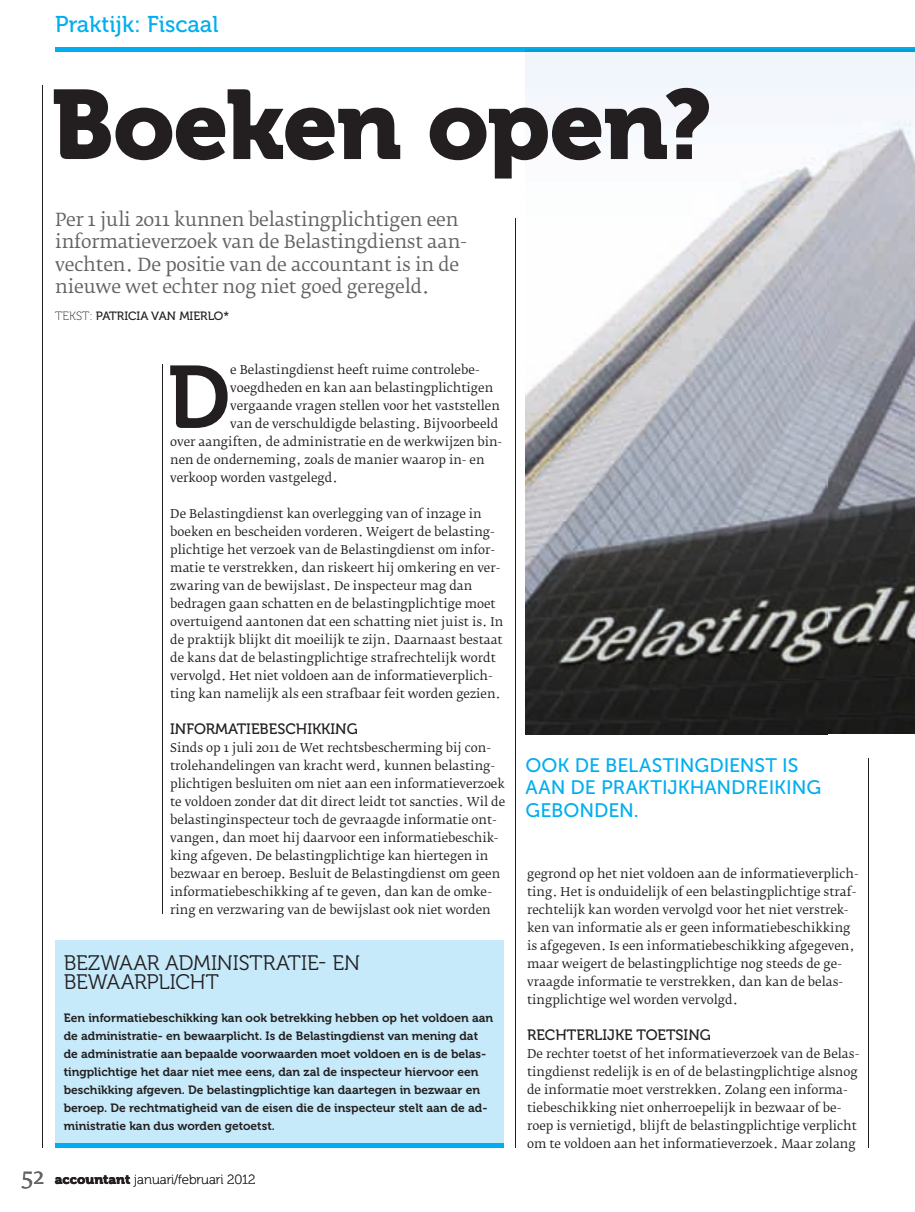
<style>
.page{position:relative;width:915px;height:1212px;background:#fff}
.page>*{position:absolute;margin:0;border:0;box-sizing:border-box;transform-origin:0 0}
.t1{font:97.5px "Museo 900";letter-spacing:-.015em;color:#231f20}
.t2{font:88.05px "Museo 700";color:#231f20}
.t3{font:22.8px "Museo 500";color:#00aeef}
.t4{font:21px/19.5px "Museo 300";letter-spacing:-.01em;color:#231f20}
.t5{font:19.5px/22.5px "Museo Sans 500";letter-spacing:-.005em;color:#00aeef}
.t6{font:18px/22.5px "Fedra Serif B Std";letter-spacing:-.01em;color:#636366}
.t7{font:15px "Museo 500";color:#231f20}
.t8{font:13.2px "Museo 100";color:#231f20}
.t9{font:12px/18px "Fedra Serif B Std";color:#231f20}
.t10{font:12px/18px "Museo 700";color:#231f20}
.t11{font:12px "Museo 500";color:#231f20}
.s1{font-family:"Museo 100"}
.s2{font-family:"Fedra Serif B Std";font-size:22.5px;color:#636366}
.s3{font-family:"Museo 900"}
</style>
<div class="page">
<hr style="left:867px;top:758px;width:1px;height:390px;background:#231f20">
<hr style="left:43px;top:86px;width:1px;height:1062px;background:#231f20">
<hr style="left:55px;top:47px;width:859px;height:4px;background:#00aeef">
<hr style="left:514px;top:218px;width:1px;height:930px;background:#231f20">
<hr style="left:162px;top:364px;width:1px;height:550px;background:#231f20">
<img style="left:525px;top:50px;width:389px;height:684px">
<div style="left:55px;top:940px;width:449px;height:206px;background:#c6eafa"></div>
<hr style="left:55px;top:1144px;width:449px;height:4px;background:#00aeef">
<h3 class="t3" style="left:55px;top:12px;width:164px">PRAKTIJK: FISCAAL</h3>
<h1 class="t1" style="left:51px;top:70px;width:662px">Boeken open?</h1>
<h3 class="t6" style="left:55px;top:208px;width:413px">Per 1 juli 2011 kunnen belastingplichtigen een informatieverzoek van de Belastingdienst aan&shy;vechten. De positie van de accountant is in de nieuwe wet echter nog niet goed geregeld.</h3>
<p class="t11" style="left:55px;top:309px;width:175px"><span class="s1">TEkST:</span> PATRICIA VAN MIERLO*</p>
<h2 class="t2" style="left:167px;top:348px;width:64px">d</h2>
<p class="t9" style="left:230px;top:361px;width:251px">e Belastingdienst heeft ruime controlebe-</p>
<p class="t9" style="left:230px;top:379px;width:264px">voegdheden en kan aan belastingplichtigen</p>
<p class="t9" style="left:230px;top:397px;width:271px">vergaande vragen stellen voor het vaststellen</p>
<p class="t9" style="left:230px;top:415px;width:269px">van de verschuldigde belasting. Bijvoorbeeld</p>
<p class="t9" style="left:170px;top:433px;width:333px">over aangiften, de administratie en de werkwijzen bin-</p>
<p class="t9" style="left:170px;top:451px;width:316px">nen de onderneming, zoals de manier waarop in- en</p>
<p class="t9" style="left:170px;top:469px;width:169px">verkoop worden vastgelegd.</p>
<p class="t9" style="left:170px;top:505px;width:334px">De Belastingdienst kan overlegging van of inzage in boeken en bescheiden vorderen. Weigert de belasting&shy;plichtige het verzoek van de Belastingdienst om infor&shy;matie te verstrekken, dan riskeert hij omkering en ver&shy;zwaring van de bewijslast. De inspecteur mag dan bedragen gaan schatten en de belastingplichtige moet overtuigend aantonen dat een schatting niet juist is. In de praktijk blijkt dit moeilijk te zijn. Daarnaast bestaat de kans dat de belastingplichtige strafrechtelijk wordt vervolgd. Het niet voldoen aan de informatieverplich&shy;ting kan namelijk als een strafbaar feit worden gezien.</p>
<p class="t7" style="left:170px;top:721px;width:189px">INFORMATIEBESCHIKKING</p>
<p class="t9" style="left:170px;top:739px;width:336px">Sinds op 1 juli 2011 de Wet rechtsbescherming bij con&shy;trolehandelingen van kracht werd, kunnen belasting&shy;plichtigen besluiten om niet aan een informatieverzoek te voldoen zonder dat dit direct leidt tot sancties. Wil de belastinginspecteur toch de gevraagde informatie ont&shy;vangen, dan moet hij daarvoor een informatiebeschik&shy;king afgeven. De belastingplichtige kan hiertegen in bezwaar en beroep. Besluit de Belastingdienst om geen informatiebeschikking af te geven, dan kan de omke&shy;ring en verzwaring van de bewijslast ook niet worden</p>
<h3 class="t4" style="left:64px;top:953px;width:298px">BEZWAAR ADMINISTRATIE- EN<br>BEWAARPLICHT</h3>
<p class="t10" style="left:64px;top:1009px;width:430px">Een informatiebeschikking kan ook betrekking hebben op het voldoen aan de administratie- en bewaarplicht. Is de belastingdienst van mening dat de administratie aan bepaalde voorwaarden moet voldoen en is de belas&shy;tingplichtige het daar niet mee eens, dan zal de inspecteur hiervoor een beschikking afgeven. de belastingplichtige kan daartegen in bezwaar en beroep. de rechtmatigheid van de eisen die de inspecteur stelt aan de ad&shy;ministratie kan dus worden getoetst.</p>
<p class="t8" style="left:21px;top:1172px;width:235px"><span class="s2">52</span> <span class="s3">accountant</span> januari/februari 2012</p>
<h3 class="t5" style="left:525px;top:754px;width:297px">OOK DE BELASTINGDIENST IS<br>AAN DE PRAKTIJKHANDREIKING<br>GEBONDEN.</h3>
<p class="t9" style="left:527px;top:865px;width:333px">gegrond op het niet voldoen aan de informatieverplich&shy;ting. Het is onduidelijk of een belastingplichtige straf&shy;rechtelijk kan worden vervolgd voor het niet verstrek&shy;ken van informatie als er geen informatiebeschikking is afgegeven. Is een informatiebeschikking afgegeven, maar weigert de belastingplichtige nog steeds de ge&shy;vraagde informatie te verstrekken, dan kan de belas&shy;tingplichtige wel worden vervolgd.</p>
<p class="t7" style="left:527px;top:1027px;width:185px">RECHTERLIJKE TOETSING</p>
<p class="t9" style="left:527px;top:1045px;width:333px">De rechter toetst of het informatieverzoek van de Belas&shy;tingdienst redelijk is en of de belastingplichtige alsnog de informatie moet verstrekken. Zolang een informa&shy;tiebeschikking niet onherroepelijk in bezwaar of be&shy;roep is vernietigd, blijft de belastingplichtige verplicht om te voldoen aan het informatieverzoek. Maar zolang</p>
</div>
